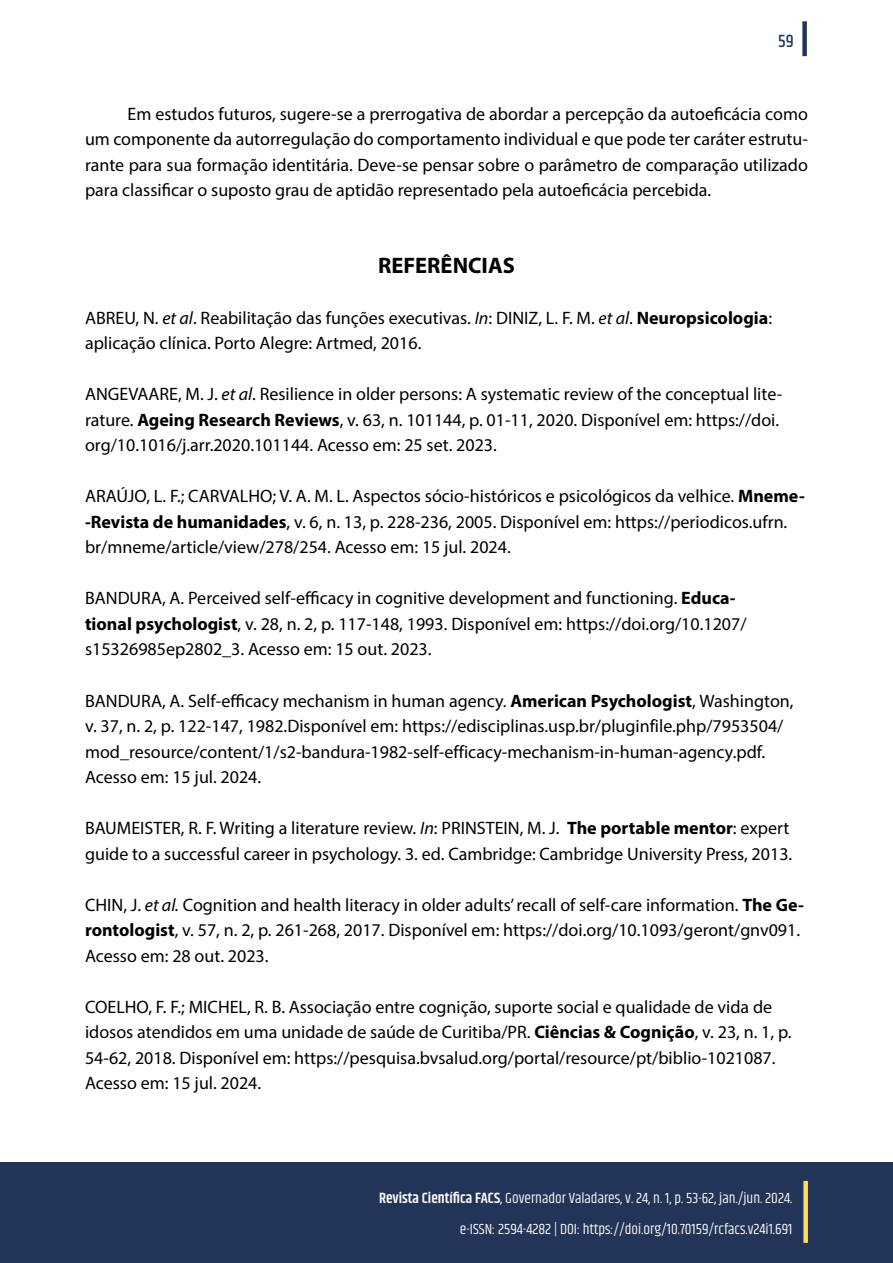
<style>
.page{position:relative;width:893px;height:1263px;background:#fff}
.page>*{position:absolute;margin:0;border:0;box-sizing:border-box;transform-origin:0 0}
.t1{font:700 22.5px "Myriad Pro";color:#020203}
.t2{font:18px/25.5px "Myriad Pro";color:#000}
.t3{font:500 18px "Khand";color:#223558}
.t4{font:15px "Khand";color:#fef8f8}
.s1{font-style:italic}
.s2{font-weight:700}
.s3{font-weight:600}
</style>
<div class="page">
<div style="left:0;top:1163px;width:893px;height:100px;background:#223558"></div>
<div style="left:802px;top:21px;width:5px;height:35px;background:#223558"></div>
<div style="left:803px;top:1181px;width:5px;height:62px;background:#ffdb60"></div>
<p class="t3" style="left:778px;top:31px;width:17px">59</p>
<p class="t2" style="left:85px;top:101px;width:724px;text-align:justify;text-indent:43px">Em estudos futuros, sugere-se a prerrogativa de abordar a percepção da autoeficácia como um componente da autorregulação do comportamento individual e que pode ter caráter estrutu&shy;rante para sua formação identitária. Deve-se pensar sobre o parâmetro de comparação utilizado para classificar o suposto grau de aptidão representado pela autoeficácia percebida.</p>
<p class="t1" style="left:378px;top:251px;width:138px">REFERÊNCIAS</p>
<p class="t2" style="left:85px;top:305px;width:688px">ABREU, N. <span class="s1">et al</span>. Reabilitação das funções executivas. <span class="s1">In</span>: DINIZ, L. F. M. <span class="s1">et al</span>. <span class="s2">Neuropsicologia</span>: aplicação clínica. Porto Alegre: Artmed, 2016.</p>
<p class="t2" style="left:85px;top:381px;width:699px">ANGEVAARE, M. J. <span class="s1">et al</span>. Resilience in older persons: A systematic review of the conceptual lite&shy;rature. <span class="s2">Ageing Research Reviews</span>, v. 63, n. 101144, p. 01-11, 2020. Disponível em: https://doi. org/10.1016/j.arr.2020.101144. Acesso em: 25 set. 2023.</p>
<p class="t2" style="left:85px;top:483px;width:721px">ARAÚJO, L. F.; CARVALHO; V. A. M. L. Aspectos sócio-históricos e psicológicos da velhice. <span class="s2">Mneme--Revista de humanidades</span>, v. 6, n. 13, p. 228-236, 2005. Disponível em: https://periodicos.ufrn. br/mneme/article/view/278/254. Acesso em: 15 jul. 2024.</p>
<p class="t2" style="left:85px;top:585px;width:663px">BANDURA, A. Perceived self-efficacy in cognitive development and functioning. <span class="s2">Educa&shy;tional psychologist</span>, v. 28, n. 2, p. 117-148, 1993. Disponível em: https://doi.org/10.1207/ s15326985ep2802_3. Acesso em: 15 out. 2023.</p>
<p class="t2" style="left:85px;top:687px;width:710px">BANDURA, A. Self-efficacy mechanism in human agency. <span class="s2">American Psychologist</span>, Washington, v. 37, n. 2, p. 122-147, 1982.Disponível em: https://edisciplinas.usp.br/pluginfile.php/7953504/ mod_resource/content/1/s2-bandura-1982-self-efficacy-mechanism-in-human-agency.pdf.<br>Acesso em: 15 jul. 2024.</p>
<p class="t2" style="left:85px;top:815px;width:709px">BAUMEISTER, R. F. Writing a literature review. <span class="s1">In</span>: PRINSTEIN, M. J. <span class="s2">The portable mentor</span>: expert guide to a successful career in psychology. 3. ed. Cambridge: Cambridge University Press, 2013.</p>
<p class="t2" style="left:85px;top:891px;width:720px">CHIN, J. <span class="s1">et al.</span> Cognition and health literacy in older adults’ recall of self-care information. <span class="s2">The Ge&shy;rontologist</span>, v. 57, n. 2, p. 261-268, 2017. Disponível em: https://doi.org/10.1093/geront/gnv091.<br>Acesso em: 28 out. 2023.</p>
<p class="t2" style="left:85px;top:993px;width:708px">COELHO, F. F.; MICHEL, R. B. Associação entre cognição, suporte social e qualidade de vida de idosos atendidos em uma unidade de saúde de Curitiba/PR. <span class="s2">Ciências &amp; Cognição</span>, v. 23, n. 1, p.<br>54-62, 2018. Disponível em: https://pesquisa.bvsalud.org/portal/resource/pt/biblio-1021087.<br>Acesso em: 15 jul. 2024.</p>
<p class="t4" style="left:379px;top:1190px;width:415px"><span class="s3">Revista Científica FACS</span>, Governador Valadares, v. 24, n. 1, p. 53-62, jan./jun. 2024.</p>
<p class="t4" style="left:460px;top:1221px;width:334px">e-ISSN: 2594-4282 | DOI: https://doi.org/10.70159/rcfacs.v24i1.691</p>
</div>
